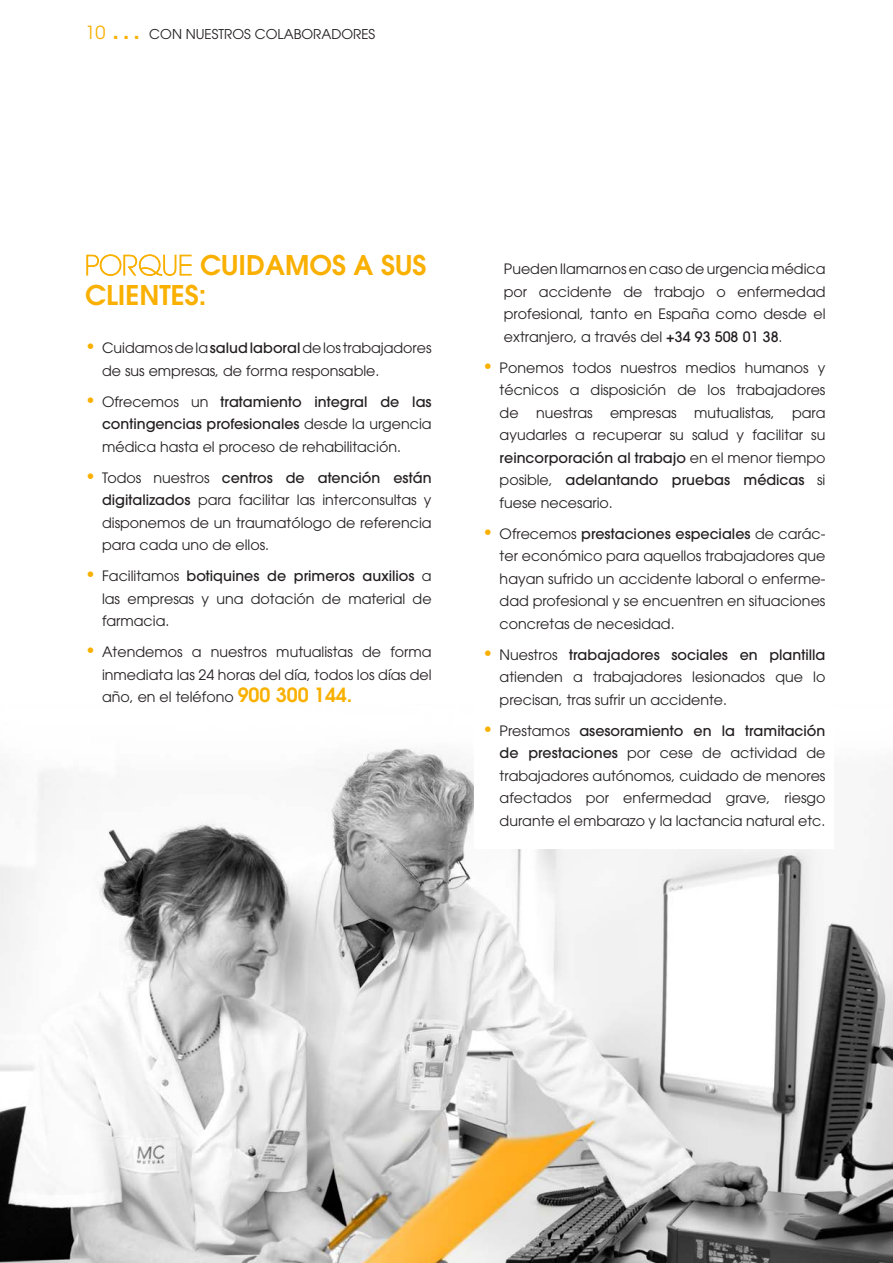
<style>
.page{position:relative;width:893px;height:1263px;background:#fff}
.page>*{position:absolute;margin:0;border:0;box-sizing:border-box;transform-origin:0 0}
.viñetas{font:600 27px/30px "ITC Avant Garde Std";color:#f9b000}
.t1{font:18px "ITC Avant Garde Pro";color:#f9b000}
.viñetas-2{font:14.25px/22.5px "ITC Avant Garde Pro";color:#231f20;text-align:justify}
.t2{font:13.5px "ITC Avant Garde Pro";color:#231f20}
.s1{font-family:"Frutiger Neue LT Pro";font-size:31.5px}
.s2{font-weight:200}
.s3{font-family:"ITC Avant Garde Std";font-weight:500;font-size:18px;color:#f9b000}
.s4{font-family:"ITC Avant Garde Std";font-weight:500}
.s5{font-family:"ITC Avant Garde Std";font-weight:600;font-size:19.5px;color:#f9b000}
</style>
<div class="page">
<svg style="left:86px;top:254px;width:106px;height:22px"></svg>
<img style="left:0;top:748px;width:893px;height:515px">
<div style="left:474px;top:255px;width:360px;height:593px;background:#fff"></div>
<p class="t1" style="left:85px;top:21px;width:58px">10 <span class="s1">…</span></p>
<p class="t2" style="left:149px;top:26px;width:228px">CON NUESTROS COLABORADORES</p>
<p class="viñetas" style="left:85px;top:250px;width:343px"><span class="s2">PORQUE</span> CUIDAMOS A SUS<br>CLIENTES:</p>
<p class="viñetas-2" style="left:102px;top:336px;width:331px;text-indent:-17px"><span class="s3">•</span> Cuidamos de la <span class="s4">salud laboral</span> de los trabajadores de sus empresas, de forma responsable.</p>
<p class="viñetas-2" style="left:102px;top:390px;width:331px;text-indent:-17px"><span class="s3">•</span> Ofrecemos un <span class="s4">tratamiento integral de las contingencias profesionales</span> desde la urgencia médica hasta el proceso de rehabilitación.</p>
<p class="viñetas-2" style="left:102px;top:466px;width:331px;text-indent:-17px"><span class="s3">•</span> Todos nuestros <span class="s4">centros de atención están digitalizados</span> para facilitar las interconsultas y disponemos de un traumatólogo de referencia para cada uno de ellos.</p>
<p class="viñetas-2" style="left:102px;top:564px;width:331px;text-indent:-17px"><span class="s3">•</span> Facilitamos <span class="s4">botiquines de primeros auxilios</span> a las empresas y una dotación de material de farmacia.</p>
<p class="viñetas-2" style="left:102px;top:640px;width:331px;text-indent:-17px"><span class="s3">•</span> Atendemos a nuestros mutualistas de forma inmediata las 24 horas del día, todos los días del año, en el teléfono <span class="s5">900 300 144.</span></p>
<p class="viñetas-2" style="left:504px;top:258px;width:323px">Pueden llamarnos en caso de urgencia médica por accidente de trabajo o enfermedad profesional, tanto en España como desde el extranjero, a través del <span class="s4">+34 93 508 01 38</span>.</p>
<p class="viñetas-2" style="left:500px;top:356px;width:327px;text-indent:-17px"><span class="s3">•</span> Ponemos todos nuestros medios humanos y técnicos a disposición de los trabajadores de nuestras empresas mutualistas, para ayudarles a recuperar su salud y facilitar su <span class="s4">reincorporación al trabajo</span> en el menor tiempo posible, <span class="s4">adelantando pruebas médicas</span> si fuese necesario.</p>
<p class="viñetas-2" style="left:500px;top:522px;width:327px;text-indent:-17px"><span class="s3">•</span> Ofrecemos <span class="s4">prestaciones especiales</span> de carác&shy;ter económico para aquellos trabajadores que hayan sufrido un accidente laboral o enferme&shy;dad profesional y se encuentren en situaciones concretas de necesidad.</p>
<p class="viñetas-2" style="left:500px;top:643px;width:327px;text-indent:-17px"><span class="s3">•</span> Nuestros <span class="s4">trabajadores sociales en plantilla </span>atienden a trabajadores lesionados que lo precisan, tras sufrir un accidente.</p>
<p class="viñetas-2" style="left:500px;top:719px;width:327px;text-indent:-17px"><span class="s3">•</span> Prestamos <span class="s4">asesoramiento en la tramitación de prestaciones</span> por cese de actividad de trabajadores autónomos, cuidado de menores afectados por enfermedad grave, riesgo durante el embarazo y la lactancia natural etc.</p>
</div>
